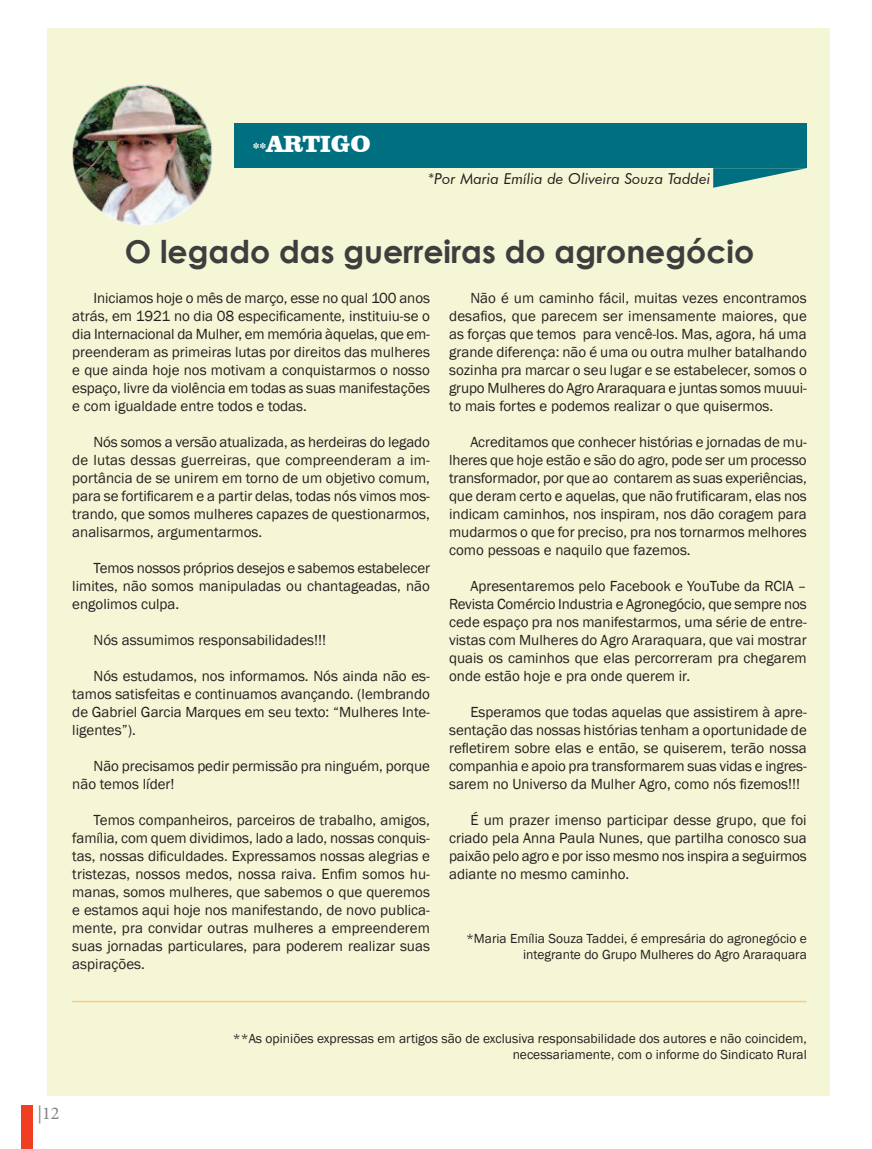
<style>
.page{position:relative;width:872px;height:1149px;background:#fff}
.page>*{position:absolute;margin:0;border:0;box-sizing:border-box;transform-origin:0 0}
.t1{font:700 31.5px "Century Gothic";color:#3e3e3f}
.t2{font:900 24px "Clarendon BT";color:#fff}
.t3{font:18px "Minion Pro";color:#808285}
.t4{font:15px/18px "Franklin Gothic";color:#231f20;text-align:justify}
.t5{font:italic 15px "Futura BT";color:#231f20}
.t6{font:13.5px/16.2px "Franklin Gothic";color:#231f20;text-align:right}
.s1{font-size:13.5px}
</style>
<div class="page">
<div style="left:21px;top:1105px;width:12px;height:43px;background:#ef3e22"></div>
<div style="left:48px;top:28px;width:782px;height:1067px;background:#f5f6d5"></div>
<div style="left:235px;top:123px;width:571px;height:45px;background:#007081"></div>
<svg style="left:713px;top:168px;width:93px;height:20px"></svg>
<img style="left:72px;top:84px;width:142px;height:141px;border-radius:71px">
<hr style="left:72px;top:1000px;width:734px;height:1px;background:#fdc98a">
<h2 class="t2" style="left:253px;top:135px;width:120px"><span class="s1">**</span>ARTIGO</h2>
<p class="t5" style="left:428px;top:172px;width:284px">*Por Maria Emília de Oliveira Souza Taddei</p>
<h1 class="t1" style="left:125px;top:237px;width:631px">O legado das guerreiras do agronegócio</h1>
<p class="t4" style="left:72px;top:289px;width:359px;text-indent:21px">Iniciamos hoje o mês de março, esse no qual 100 anos atrás, em 1921 no dia 08 especiicamente, instituiu-se o dia Internacional da Mulher, em memória àquelas, que em&shy;preenderam as primeiras lutas por direitos das mulheres e que ainda hoje nos motivam a conquistarmos o nosso espaço, livre da violência em todas as suas manifestações e com igualdade entre todos e todas.</p>
<p class="t4" style="left:72px;top:433px;width:359px;text-indent:21px">Nós somos a versão atualizada, as herdeiras do legado de lutas dessas guerreiras, que compreenderam a im&shy;portância de se unirem em torno de um objetivo comum, para se fortii carem e a partir delas, todas nós vimos mos&shy;trando, que somos mulheres capazes de questionarmos, analisarmos, argumentarmos.</p>
<p class="t4" style="left:72px;top:559px;width:359px;text-indent:21px">Temos nossos próprios desejos e sabemos estabelecer limites, não somos manipuladas ou chantageadas, não engolimos culpa.</p>
<p class="t4" style="left:94px;top:631px;width:234px">Nós assumimos responsabilidades!!!</p>
<p class="t4" style="left:72px;top:667px;width:359px;text-indent:21px">Nós estudamos, nos informamos. Nós ainda não es&shy;tamos satisfeitas e continuamos avançando. (lembrando de Gabriel Garcia Marques em seu texto: “Mulheres Inte&shy;ligentes”).</p>
<p class="t4" style="left:72px;top:757px;width:359px;text-indent:21px">Não precisamos pedir permissão pra ninguém, porque não temos líder!</p>
<p class="t4" style="left:72px;top:811px;width:359px;text-indent:21px">Temos companheiros, parceiros de trabalho, amigos, família, com quem dividimos, lado a lado, nossas conquis&shy;tas, nossas dii culdades. Expressamos nossas alegrias e tristezas, nossos medos, nossa raiva. Eni m somos hu&shy;manas, somos mulheres, que sabemos o que queremos e estamos aqui hoje nos manifestando, de novo publica&shy;mente, pra convidar outras mulheres a empreenderem suas jornadas particulares, para poderem realizar suas aspirações.</p>
<p class="t4" style="left:449px;top:289px;width:359px;text-indent:21px">Não é um caminho fácil, muitas vezes encontramos desaios, que parecem ser imensamente maiores, que as forças que temos para vencê-los. Mas, agora, há uma grande diferença: não é uma ou outra mulher batalhando sozinha pra marcar o seu lugar e se estabelecer, somos o grupo Mulheres do Agro Araraquara e juntas somos muuui&shy;to mais fortes e podemos realizar o que quisermos.</p>
<p class="t4" style="left:449px;top:433px;width:359px;text-indent:21px">Acreditamos que conhecer histórias e jornadas de mu&shy;lheres que hoje estão e são do agro, pode ser um processo transformador, por que ao contarem as suas experiências, que deram certo e aquelas, que não frutiicaram, elas nos indicam caminhos, nos inspiram, nos dão coragem para mudarmos o que for preciso, pra nos tornarmos melhores como pessoas e naquilo que fazemos.</p>
<p class="t4" style="left:449px;top:577px;width:359px;text-indent:21px">Apresentaremos pelo Facebook e YouTube da RCIA – Revista Comércio Industria e Agronegócio, que sempre nos cede espaço pra nos manifestarmos, uma série de entre&shy;vistas com Mulheres do Agro Araraquara, que vai mostrar quais os caminhos que elas percorreram pra chegarem onde estão hoje e pra onde querem ir.</p>
<p class="t4" style="left:449px;top:703px;width:359px;text-indent:21px">Esperamos que todas aquelas que assistirem à apre&shy;sentação das nossas histórias tenham a oportunidade de rel etirem sobre elas e então, se quiserem, terão nossa companhia e apoio pra transformarem suas vidas e ingres&shy;sarem no Universo da Mulher Agro, como nós izemos!!!</p>
<p class="t4" style="left:449px;top:811px;width:359px;text-indent:21px">É um prazer imenso participar desse grupo, que foi criado pela Anna Paula Nunes, que partilha conosco sua paixão pelo agro e por isso mesmo nos inspira a seguirmos adiante no mesmo caminho.</p>
<p class="t6" style="left:466px;top:930px;width:342px">*Maria Emília Souza Taddei, é empresária do agronegócio e integrante do Grupo Mulheres do Agro Araraquara</p>
<p class="t3" style="left:37px;top:1105px;width:24px">|12</p>
<p class="t6" style="left:233px;top:1030px;width:575px">**As opiniões expressas em artigos são de exclusiva responsabilidade dos autores e não coincidem, necessariamente, com o informe do Sindicato Rural</p>
</div>
